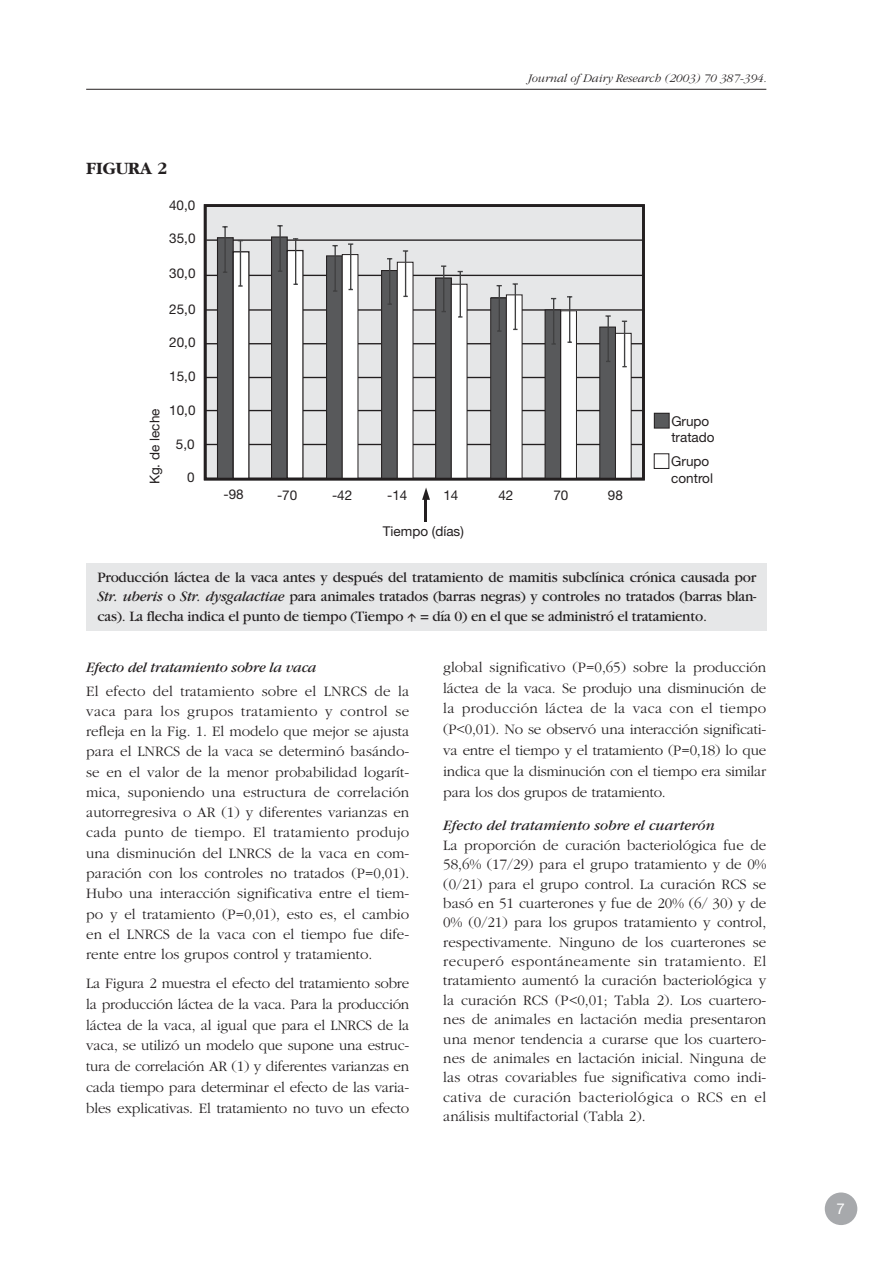
<style>
.page{position:relative;width:893px;height:1262px;background:#fff}
.page>*{position:absolute;margin:0;border:0;box-sizing:border-box;transform-origin:0 0}
.t1{font:700 18px "Garamond";color:#231f20}
.t2{font:300 15px/19.4px "Garamond";letter-spacing:-.01em;color:#231f20;text-align:justify}
.t3{font:15px/19.5px "Garamond";letter-spacing:-.015em;color:#231f20;text-align:justify}
.t4{font:italic 15px "Garamond";color:#231f20}
.t5{font:15px "Helvetica Neue";color:#fff}
.t6{font:13.5px/16.2px "Helvetica Neue";color:#231f20}
.t7{font:italic 300 12px "Garamond";color:#231f20}
.s1{font-style:italic}
</style>
<div class="page">
<hr style="left:86px;top:89px;width:680px;height:1px;background:#231f20">
<div style="left:824px;top:1192px;width:33px;height:33px;background:#a7a9ac;border-radius:50%"></div>
<div style="left:86px;top:563px;width:680px;height:67px;background:#e6e7e8"></div>
<div style="left:205px;top:205px;width:438px;height:274px;background:#e6e7e8"></div>
<hr style="left:205px;top:444px;width:437px;height:1px;background:#231f20">
<hr style="left:206px;top:410px;width:436px;height:1px;background:#231f20">
<hr style="left:206px;top:377px;width:438px;height:1px;background:#231f20">
<hr style="left:205px;top:343px;width:439px;height:1px;background:#231f20">
<hr style="left:205px;top:309px;width:439px;height:2px;background:#231f20">
<hr style="left:206px;top:275px;width:437px;height:1px;background:#231f20">
<hr style="left:206px;top:239px;width:438px;height:2px;background:#231f20">
<div style="left:217px;top:238px;width:16px;height:240px;background:#58595b"></div>
<div style="left:217px;top:237px;width:17px;height:242px;border:1px solid #231f20"></div>
<div style="left:233px;top:252px;width:16px;height:226px;background:#fff"></div>
<div style="left:232px;top:251px;width:17px;height:228px;border:1px solid #231f20"></div>
<div style="left:271px;top:237px;width:16px;height:241px;background:#58595b"></div>
<div style="left:271px;top:236px;width:17px;height:243px;border:1px solid #231f20"></div>
<div style="left:287px;top:250px;width:16px;height:228px;background:#fff"></div>
<div style="left:286px;top:250px;width:17px;height:229px;border:1px solid #231f20"></div>
<div style="left:326px;top:256px;width:16px;height:222px;background:#58595b"></div>
<div style="left:326px;top:255px;width:16px;height:224px;border:1px solid #231f20"></div>
<div style="left:342px;top:254px;width:16px;height:225px;background:#fff"></div>
<div style="left:342px;top:254px;width:16px;height:225px;border:1px solid #231f20"></div>
<div style="left:381px;top:270px;width:16px;height:209px;background:#58595b"></div>
<div style="left:381px;top:270px;width:16px;height:209px;border:1px solid #231f20"></div>
<div style="left:397px;top:262px;width:16px;height:217px;background:#fff"></div>
<div style="left:397px;top:262px;width:16px;height:217px;border:1px solid #231f20"></div>
<div style="left:435px;top:278px;width:16px;height:201px;background:#58595b"></div>
<div style="left:435px;top:277px;width:17px;height:202px;border:1px solid #231f20"></div>
<div style="left:451px;top:284px;width:16px;height:194px;background:#fff"></div>
<div style="left:451px;top:284px;width:16px;height:195px;border:1px solid #231f20"></div>
<div style="left:490px;top:298px;width:16px;height:181px;background:#58595b"></div>
<div style="left:490px;top:297px;width:17px;height:182px;border:1px solid #231f20"></div>
<div style="left:506px;top:295px;width:16px;height:184px;background:#fff"></div>
<div style="left:506px;top:294px;width:16px;height:185px;border:1px solid #231f20"></div>
<div style="left:545px;top:310px;width:15px;height:168px;background:#58595b"></div>
<div style="left:544px;top:309px;width:17px;height:170px;border:1px solid #231f20"></div>
<div style="left:560px;top:311px;width:16px;height:168px;background:#fff"></div>
<div style="left:560px;top:310px;width:16px;height:169px;border:1px solid #231f20"></div>
<div style="left:599px;top:327px;width:16px;height:152px;background:#58595b"></div>
<div style="left:599px;top:326px;width:17px;height:153px;border:1px solid #231f20"></div>
<div style="left:615px;top:333px;width:16px;height:145px;background:#fff"></div>
<div style="left:615px;top:333px;width:16px;height:146px;border:1px solid #231f20"></div>
<div style="left:204px;top:204px;width:440px;height:276px;border:3px solid #231f20"></div>
<div style="left:654px;top:413px;width:15px;height:15px;background:#58595b"></div>
<div style="left:654px;top:413px;width:15px;height:15px;border:1px solid #231f20"></div>
<svg style="left:422px;top:487px;width:8px;height:13px"></svg>
<hr style="left:424px;top:495px;width:3px;height:26px;background:#231f20">
<hr style="left:240px;top:241px;width:1px;height:45px;background:#404041">
<hr style="left:224px;top:227px;width:2px;height:45px;background:#404041">
<hr style="left:279px;top:226px;width:2px;height:45px;background:#404041">
<hr style="left:295px;top:239px;width:1px;height:45px;background:#404041">
<hr style="left:334px;top:246px;width:2px;height:45px;background:#404041">
<hr style="left:350px;top:244px;width:1px;height:45px;background:#404041">
<hr style="left:389px;top:259px;width:1px;height:45px;background:#404041">
<hr style="left:405px;top:251px;width:1px;height:45px;background:#404041">
<hr style="left:443px;top:266px;width:1px;height:45px;background:#404041">
<hr style="left:459px;top:271px;width:2px;height:46px;background:#404041">
<hr style="left:514px;top:284px;width:2px;height:45px;background:#404041">
<hr style="left:498px;top:286px;width:2px;height:45px;background:#404041">
<hr style="left:553px;top:298px;width:1px;height:46px;background:#404041">
<hr style="left:569px;top:297px;width:1px;height:45px;background:#404041">
<hr style="left:607px;top:316px;width:2px;height:45px;background:#404041">
<hr style="left:624px;top:321px;width:1px;height:46px;background:#404041">
<p class="t7" style="left:527px;top:73px;width:240px">Journal of Dairy Research (2003) 70 387-394.</p>
<p class="t1" style="left:86px;top:161px;width:82px">FIGURA 2</p>
<p class="t6" style="left:169px;top:198px;width:28px">40,0</p>
<p class="t6" style="left:169px;top:231px;width:28px">35,0</p>
<p class="t6" style="left:169px;top:267px;width:28px">30,0</p>
<p class="t6" style="left:169px;top:302px;width:28px">25,0</p>
<p class="t6" style="left:169px;top:336px;width:28px">20,0</p>
<p class="t6" style="left:169px;top:369px;width:28px">15,0</p>
<p class="t6" style="left:148px;top:484px;width:77px;rotate:-90deg">Kg. de leche</p>
<p class="t6" style="left:169px;top:403px;width:28px">10,0</p>
<p class="t6" style="left:176px;top:437px;width:20px">5,0</p>
<p class="t6" style="left:187px;top:471px;width:9px">0</p>
<p class="t6" style="left:223px;top:488px;width:22px">-98</p>
<p class="t6" style="left:277px;top:488px;width:22px">-70</p>
<p class="t6" style="left:332px;top:488px;width:22px">-42</p>
<p class="t6" style="left:387px;top:488px;width:22px">-14</p>
<p class="t6" style="left:443px;top:488px;width:17px">14</p>
<p class="t6" style="left:498px;top:488px;width:17px">42</p>
<p class="t6" style="left:553px;top:488px;width:17px">70</p>
<p class="t6" style="left:608px;top:488px;width:17px">98</p>
<p class="t6" style="left:671px;top:414px;width:45px">Grupo tratado</p>
<p class="t6" style="left:671px;top:455px;width:43px">Grupo control</p>
<p class="t6" style="left:383px;top:524px;width:83px">Tiempo (días)</p>
<p class="t3" style="left:97px;top:568px;width:660px">Producción láctea de la vaca antes y después del tratamiento de mamitis subclínica crónica causada por <span class="s1">Str. uberis</span> o <span class="s1">Str. dysgalactiae</span> para animales tratados (barras negras) y controles no tratados (barras blan&shy;cas). La flecha indica el punto de tiempo (Tiempo = día 0) en el que se administró el tratamiento.</p>
<p class="t4" style="left:86px;top:662px;width:232px">Efecto del tratamiento sobre la vaca</p>
<p class="t2" style="left:86px;top:682px;width:324px;line-height:20.2px">El efecto del tratamiento sobre el LNRCS de la vaca para los grupos tratamiento y control se refleja en la Fig. 1. El modelo que mejor se ajusta para el LNRCS de la vaca se determinó basándo&shy;se en el valor de la menor probabilidad logarít&shy;mica, suponiendo una estructura de correlación autorregresiva o AR (1) y diferentes varianzas en cada punto de tiempo. El tratamiento produjo una disminución del LNRCS de la vaca en com&shy;paración con los controles no tratados (P=0,01).<br>Hubo una interacción significativa entre el tiem&shy;po y el tratamiento (P=0,01), esto es, el cambio en el LNRCS de la vaca con el tiempo fue dife&shy;rente entre los grupos control y tratamiento.</p>
<p class="t2" style="left:86px;top:973px;width:324px;line-height:20.9px">La Figura 2 muestra el efecto del tratamiento sobre la producción láctea de la vaca. Para la producción láctea de la vaca, al igual que para el LNRCS de la vaca, se utilizó un modelo que supone una estruc&shy;tura de correlación AR (1) y diferentes varianzas en cada tiempo para determinar el efecto de las varia&shy;bles explicativas. El tratamiento no tuvo un efecto</p>
<p class="t2" style="left:443px;top:657px;width:324px;line-height:20.9px">global significativo (P=0,65) sobre la producción láctea de la vaca. Se produjo una disminución de la producción láctea de la vaca con el tiempo (P&lt;0,01). No se observó una interacción significati&shy;va entre el tiempo y el tratamiento (P=0,18) lo que indica que la disminución con el tiempo era similar para los dos grupos de tratamiento.</p>
<p class="t4" style="left:443px;top:820px;width:273px">Efecto del tratamiento sobre el cuarterón</p>
<p class="t2" style="left:443px;top:836px;width:324px">La proporción de curación bacteriológica fue de 58,6% (17/29) para el grupo tratamiento y de 0% (0/21) para el grupo control. La curación RCS se basó en 51 cuarterones y fue de 20% (6/ 30) y de 0% (0/21) para los grupos tratamiento y control, respectivamente. Ninguno de los cuarterones se recuperó espontáneamente sin tratamiento. El tratamiento aumentó la curación bacteriológica y la curación RCS (P&lt;0,01; Tabla 2). Los cuartero&shy;nes de animales en lactación media presentaron una menor tendencia a curarse que los cuartero&shy;nes de animales en lactación inicial. Ninguna de las otras covariables fue significativa como indi&shy;cativa de curación bacteriológica o RCS en el análisis multifactorial (Tabla 2).</p>
<p class="t5" style="left:836px;top:1203px;width:10px">7</p>
</div>
